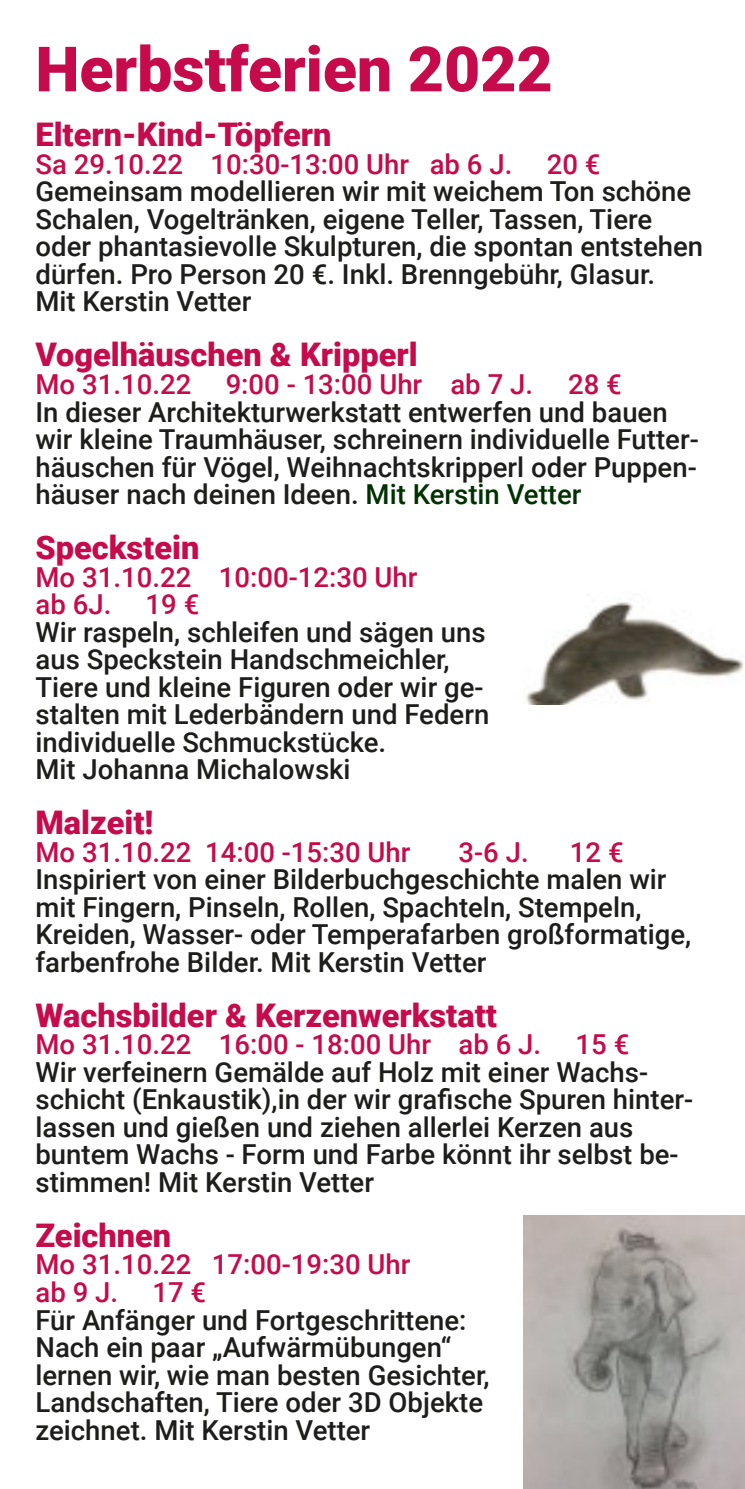
<style>
.page{position:relative;width:745px;height:1489px;background:#fff}
.page>*{position:absolute;margin:0;border:0;box-sizing:border-box;transform-origin:0 0}
.t1{font:900 62.5px "Roboto";color:#c50b4b}
.t2{font:900 32.5px "Roboto";color:#c50b4b}
.t3{font:500 27.5px/27.5px "Roboto";color:#1d1d1b}
.t4{font:500 27.5px/27.5px "Roboto";color:#c50b4b}
.s1{font-family:"Lucida Grande";font-weight:400}
.s2{color:#003100}
.s3{color:#c50b4b}
</style>
<div class="page">
<img style="left:523px;top:1215px;width:221px;height:273px">
<img style="left:525px;top:602px;width:219px;height:102px">
<h1 class="t1" style="left:35px;top:44px;width:518px">Herbstferien 2022</h1>
<p class="t2" style="left:35px;top:122px;width:297px">Eltern-Kind-Töpfern</p>
<p class="t4" style="left:35px;top:153px;width:566px">Sa 29.10.22 10:30-13:00 Uhr ab 6 J. 20 €</p>
<p class="t3" style="left:35px;top:181px;width:668px">Gemeinsam modellieren wir mit weichem Ton schöne Schalen, Vogeltränken, eigene Teller, Tassen, Tiere oder phantasievolle Skulpturen, die spontan entstehen du<span class="s1">̈</span>rfen. Pro Person 20 €. Inkl. Brenngebu<span class="s1">̈</span>hr, Glasur.<br>Mit Kerstin Vetter</p>
<p class="t2" style="left:35px;top:342px;width:383px">Vogelhäuschen &amp; Kripperl</p>
<p class="t4" style="left:35px;top:373px;width:499px">Mo 31.10.22 9:00 - 13:00 Uhr ab 7 J.</p>
<p class="t4" style="left:567px;top:373px;width:55px">28 €</p>
<p class="t3" style="left:35px;top:401px;width:664px">In dieser Architekturwerkstatt entwerfen und bauen wir kleine Traumhäuser, schreinern individuelle Futter‐ häuschen für Vögel, Weihnachtskripperl oder Puppen‐ häuser nach deinen Ideen. <span class="s2">Mit Kerstin Vetter</span></p>
<p class="t2" style="left:35px;top:534px;width:165px">Speckstein</p>
<p class="t4" style="left:35px;top:566px;width:383px">Mo 31.10.22 10:00-12:30 Uhr ab 6J. 19 €</p>
<p class="t3" style="left:35px;top:621px;width:455px">Wir raspeln, schleifen und sägen uns aus Speckstein Handschmeichler, Tiere und kleine Figuren oder wir ge‐ stalten mit Lederbändern und Federn individuelle Schmuckstu<span class="s1">̈</span>cke.<br>Mit Johanna Michalowski</p>
<p class="t2" style="left:35px;top:809px;width:119px">Malzeit!</p>
<p class="t4" style="left:35px;top:841px;width:376px">Mo 31.10.22 14:00 -15:30 Uhr</p>
<p class="t4" style="left:458px;top:841px;width:72px">3-6 J.</p>
<p class="t4" style="left:569px;top:841px;width:55px">12 €</p>
<p class="t3" style="left:35px;top:868px;width:656px">Inspiriert von einer Bilderbuchgeschichte malen wir mit Fingern, Pinseln, Rollen, Spachteln, Stempeln, Kreiden, Wasser- oder Temperafarben großformatige, farbenfrohe Bilder. Mit Kerstin Vetter</p>
<p class="t2" style="left:35px;top:1002px;width:463px">Wachsbilder &amp; Kerzenwerkstatt</p>
<p class="t4" style="left:35px;top:1033px;width:595px">Mo 31.10.22 16:00 - 18:00 Uhr ab 6 J. 15 €</p>
<p class="t3" style="left:35px;top:1061px;width:658px">Wir verfeinern Gemälde auf Holz mit einer Wachs‐ schicht (Enkaustik),in der wir grafische Spuren hinter‐ lassen und gießen und ziehen allerlei Kerzen aus buntem Wachs - Form und Farbe könnt ihr selbst be‐ stimmen! Mit Kerstin Vetter</p>
<p class="t2" style="left:35px;top:1222px;width:137px">Zeichnen</p>
<p class="t3" style="left:35px;top:1253px;width:455px"><span class="s3">Mo 31.10.22 17:00-19:30 Uhr ab9J. 17€<br></span>Fu<span class="s1">̈</span>r Anfänger und Fortgeschrittene:<br>Nach ein paar „Aufwärmübungen“ lernen wir, wie man besten Gesichter,<br>Landschaften, Tiere oder 3D Objekte zeichnet. Mit Kerstin Vetter</p>
</div>
